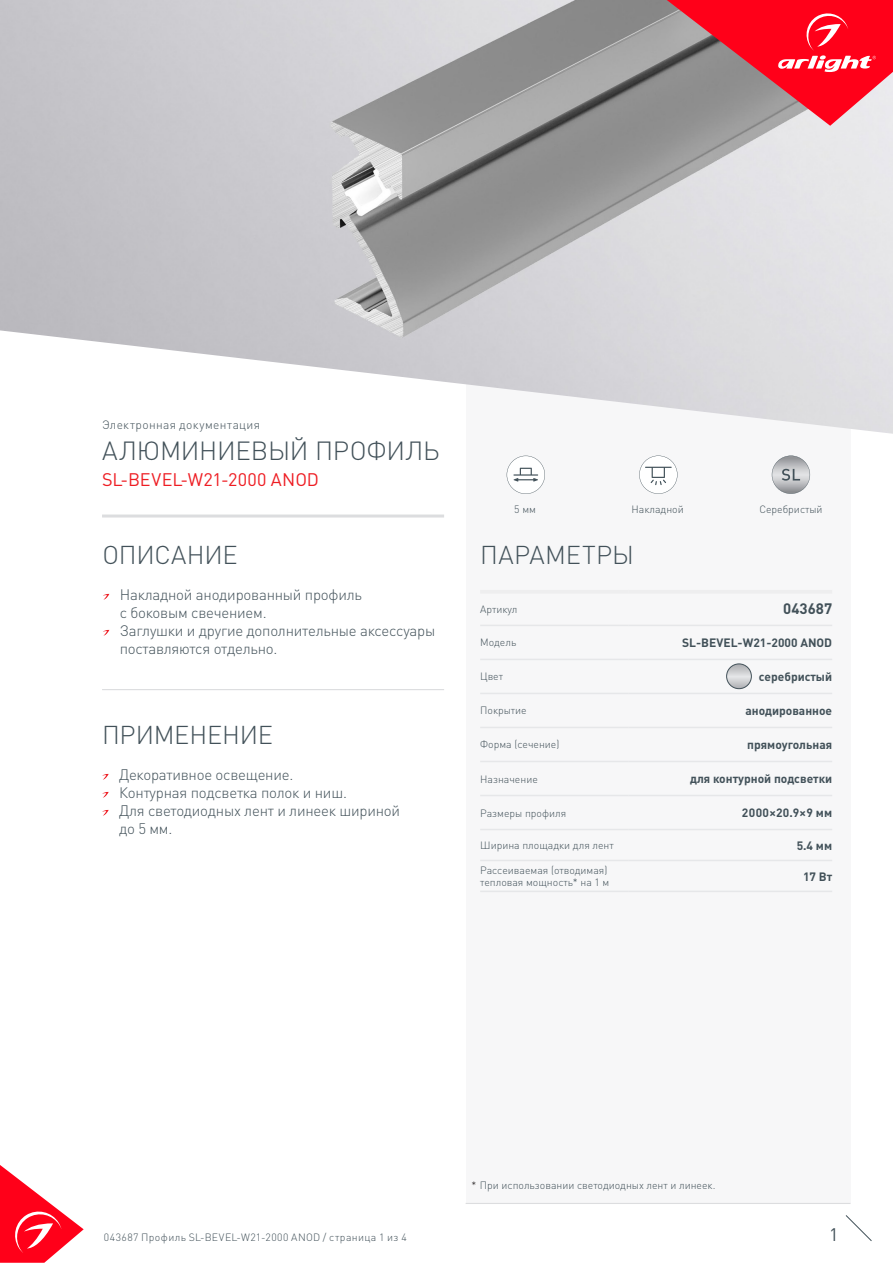
<style>
.page{position:relative;width:893px;height:1263px;background:#fff}
.page>*{position:absolute;margin:0;border:0;box-sizing:border-box;transform-origin:0 0}
.t1{font:300 25.95px "DIN Pro";letter-spacing:-.01em;color:#425159}
.t2{font:300 25.5px "DIN Pro";letter-spacing:-.005em;color:#425159}
.t3{font:300 25.5px "DIN Pro";letter-spacing:.015em;color:#425159}
.t4{font:18px "DIN Pro";letter-spacing:.01em;color:#ee1d23}
.t5{font:18px "DIN Pro";color:#425159}
.t6{font:300 15px/18px "DIN Pro";letter-spacing:-.015em;color:#425159}
.t7{font:700 15px "DIN Pro";color:#425159}
.t8{font:700 12px "DIN Pro";color:#425159}
.t9{font:300 12px "DIN Pro";letter-spacing:.03em;color:#425159}
.t10{font:300 10.5px/12.6px "DIN Pro";color:#425159}
.t11{font:300 10.5px "DIN Pro";letter-spacing:.04em;color:#425159}
.s1{color:#231f20}
</style>
<div class="page">
<svg style="left:0;top:1165px;width:84px;height:98px"></svg>
<svg style="left:845px;top:1215px;width:27px;height:26px"></svg>
<div style="left:466px;top:250px;width:384px;height:953px;background:#f7f7f8"></div>
<svg style="left:507px;top:456px;width:38px;height:38px"></svg>
<hr style="left:102px;top:514px;width:342px;height:3px;background:#dcdddf">
<img style="left:0;top:0;width:893px;height:434px">
<hr style="left:480px;top:590px;width:148px;height:4px;background:#eeeeef">
<hr style="left:628px;top:590px;width:204px;height:4px;background:#eeeeef">
<hr style="left:480px;top:625px;width:148px;height:1px;background:#e6e7e9">
<hr style="left:628px;top:625px;width:204px;height:1px;background:#e6e7e9">
<hr style="left:480px;top:659px;width:148px;height:1px;background:#e6e7e9">
<hr style="left:628px;top:659px;width:204px;height:1px;background:#e6e7e9">
<hr style="left:480px;top:693px;width:148px;height:1px;background:#e6e7e9">
<hr style="left:628px;top:693px;width:204px;height:1px;background:#e6e7e9">
<hr style="left:480px;top:727px;width:148px;height:1px;background:#e6e7e9">
<hr style="left:628px;top:727px;width:204px;height:1px;background:#e6e7e9">
<hr style="left:480px;top:761px;width:148px;height:1px;background:#e6e7e9">
<hr style="left:628px;top:761px;width:204px;height:1px;background:#e6e7e9">
<hr style="left:480px;top:795px;width:148px;height:1px;background:#e6e7e9">
<hr style="left:628px;top:795px;width:204px;height:1px;background:#e6e7e9">
<hr style="left:480px;top:829px;width:148px;height:1px;background:#e6e7e9">
<hr style="left:628px;top:829px;width:204px;height:1px;background:#e6e7e9">
<hr style="left:480px;top:860px;width:148px;height:1px;background:#e6e7e9">
<hr style="left:628px;top:860px;width:204px;height:1px;background:#e6e7e9">
<hr style="left:480px;top:891px;width:148px;height:1px;background:#e6e7e9">
<hr style="left:628px;top:891px;width:204px;height:1px;background:#e6e7e9">
<svg style="left:667px;top:0;width:226px;height:126px;background:#d74c5a"></svg>
<svg style="left:103px;top:594px;width:6px;height:6px"></svg>
<svg style="left:103px;top:630px;width:6px;height:6px"></svg>
<svg style="left:102px;top:774px;width:7px;height:6px"></svg>
<svg style="left:102px;top:792px;width:7px;height:6px"></svg>
<svg style="left:102px;top:810px;width:7px;height:6px"></svg>
<svg style="left:727px;top:664px;width:24px;height:25px"></svg>
<div style="left:726px;top:663px;width:26px;height:26px;border:1px solid #425159;border-radius:50%"></div>
<svg style="left:772px;top:456px;width:38px;height:38px"></svg>
<svg style="left:639px;top:456px;width:38px;height:38px"></svg>
<hr style="left:466px;top:1203px;width:384px;height:1px;background:#dcdddf">
<hr style="left:102px;top:689px;width:342px;height:1px;background:#dcdddf">
<p class="t9" style="left:102px;top:417px;width:160px">Электронная документация</p>
<p class="t1" style="left:102px;top:433px;width:339px">АЛЮМИНИЕВЫЙ ПРОФИЛЬ</p>
<p class="t4" style="left:102px;top:467px;width:219px">SL-BEVEL-W21-2000 ANOD</p>
<p class="t2" style="left:102px;top:537px;width:137px">ОПИСАНИЕ</p>
<p class="t6" style="left:120px;top:584px;width:244px">Накладной анодированный профиль с боковым свечением.</p>
<p class="t6" style="left:120px;top:620px;width:317px">Заглушки и другие дополнительные аксессуары поставляются отдельно.</p>
<p class="t2" style="left:102px;top:717px;width:172px">ПРИМЕНЕНИЕ</p>
<p class="t6" style="left:119px;top:764px;width:176px">Декоративное освещение.</p>
<p class="t6" style="left:119px;top:782px;width:229px">Контурная подсветка полок и ниш.</p>
<p class="t6" style="left:119px;top:800px;width:283px">Для светодиодных лент и линеек шириной до 5 мм.</p>
<p class="t10" style="left:514px;top:502px;width:23px">5 мм</p>
<p class="t10" style="left:632px;top:502px;width:54px">Накладной</p>
<p class="t10" style="left:759px;top:502px;width:65px">Серебристый</p>
<p class="t3" style="left:480px;top:537px;width:155px">ПАРАМЕТРЫ</p>
<p class="t10" style="left:480px;top:602px;width:39px">Артикул</p>
<p class="t7" style="left:783px;top:599px;width:50px">043687</p>
<p class="t10" style="left:480px;top:636px;width:38px">Модель</p>
<p class="t8" style="left:682px;top:634px;width:151px">SL-BEVEL-W21-2000 ANOD</p>
<p class="t10" style="left:480px;top:670px;width:24px">Цвет</p>
<p class="t8" style="left:759px;top:668px;width:75px">серебристый</p>
<p class="t10" style="left:480px;top:704px;width:48px">Покрытие</p>
<p class="t8" style="left:745px;top:702px;width:88px">анодированное</p>
<p class="t10" style="left:480px;top:738px;width:81px">Форма (сечение)</p>
<p class="t8" style="left:747px;top:736px;width:86px">прямоугольная</p>
<p class="t10" style="left:480px;top:772px;width:59px">Назначение</p>
<p class="t8" style="left:690px;top:770px;width:144px">для контурной подсветки</p>
<p class="t10" style="left:480px;top:806px;width:87px">Размеры профиля</p>
<p class="t8" style="left:742px;top:805px;width:92px">2000×20.9×9 мм</p>
<p class="t10" style="left:480px;top:838px;width:135px">Ширина площадки для лент</p>
<p class="t8" style="left:797px;top:837px;width:37px">5.4 мм</p>
<p class="t10" style="left:480px;top:863px;width:131px">Рассеиваемая (отводимая) тепловая мощность* на 1 м</p>
<p class="t8" style="left:803px;top:868px;width:31px">17 Вт</p>
<p class="t10" style="left:471px;top:1178px;width:246px"><span class="s1">*</span> При использовании светодиодных лент и линеек.</p>
<p class="t11" style="left:104px;top:1230px;width:304px">043687 Профиль SL-BEVEL-W21-2000 ANOD / страница 1 из 4</p>
<p class="t5" style="left:829px;top:1222px;width:11px">1</p>
</div>
